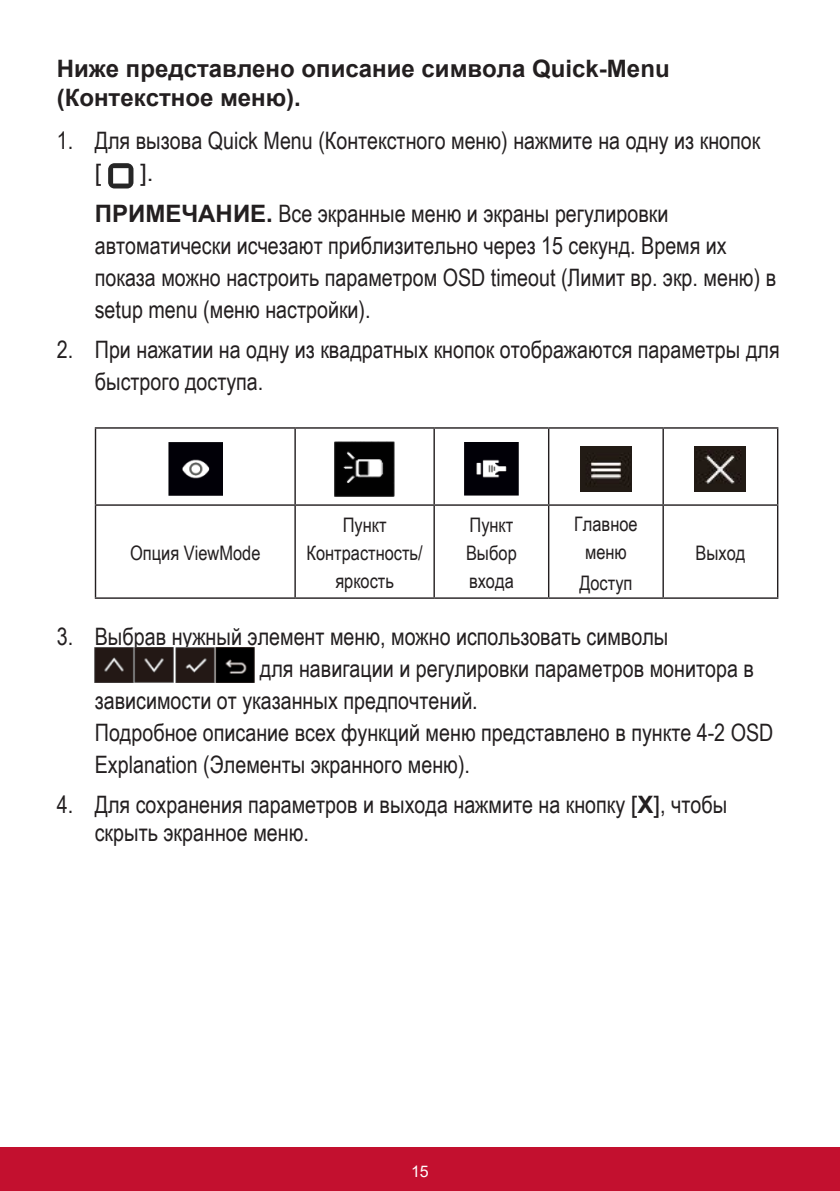
<style>
.page{position:relative;width:840px;height:1191px;background:#fff}
.page>*{position:absolute;margin:0;border:0;box-sizing:border-box;transform-origin:0 0}
.t1{font:24px/32px "Arial Narrow";color:#231f20}
.t2{font:700 24px/28.8px "Arial";color:#231f20}
.t3{font:24px "Arial";color:#231f20}
.t4{font:20px/28px "Arial Narrow";color:#231f20;text-align:center}
.t5{font:16px "Arial";color:#fff}
.s1{font-family:"Arial";font-weight:700}
.s2{font-family:"Arial"}
</style>
<div class="page">
<div style="left:0;top:1147px;width:839px;height:44px;background:#c3102f"></div>
<svg style="left:108px;top:163px;width:25px;height:25px"></svg>
<hr style="left:95px;top:427px;width:200px;height:2px;background:#231f20">
<hr style="left:95px;top:429px;width:1px;height:75px;background:#231f20">
<hr style="left:295px;top:427px;width:139px;height:2px;background:#231f20">
<hr style="left:294px;top:429px;width:2px;height:75px;background:#231f20">
<hr style="left:434px;top:427px;width:114px;height:2px;background:#231f20">
<hr style="left:433px;top:429px;width:1px;height:75px;background:#231f20">
<hr style="left:548px;top:427px;width:114px;height:2px;background:#231f20">
<hr style="left:547px;top:429px;width:2px;height:75px;background:#231f20">
<hr style="left:662px;top:427px;width:116px;height:2px;background:#231f20">
<hr style="left:662px;top:429px;width:1px;height:75px;background:#231f20">
<hr style="left:776px;top:429px;width:2px;height:75px;background:#231f20">
<hr style="left:95px;top:504px;width:200px;height:2px;background:#231f20">
<hr style="left:95px;top:506px;width:1px;height:91px;background:#231f20">
<hr style="left:295px;top:504px;width:139px;height:2px;background:#231f20">
<hr style="left:294px;top:506px;width:2px;height:91px;background:#231f20">
<hr style="left:434px;top:504px;width:114px;height:2px;background:#231f20">
<hr style="left:433px;top:506px;width:1px;height:91px;background:#231f20">
<hr style="left:548px;top:504px;width:114px;height:2px;background:#231f20">
<hr style="left:547px;top:506px;width:2px;height:91px;background:#231f20">
<hr style="left:662px;top:504px;width:116px;height:2px;background:#231f20">
<hr style="left:662px;top:506px;width:1px;height:91px;background:#231f20">
<hr style="left:776px;top:506px;width:2px;height:91px;background:#231f20">
<hr style="left:95px;top:597px;width:200px;height:2px;background:#231f20">
<hr style="left:295px;top:597px;width:139px;height:2px;background:#231f20">
<hr style="left:434px;top:597px;width:114px;height:2px;background:#231f20">
<hr style="left:548px;top:597px;width:114px;height:2px;background:#231f20">
<hr style="left:662px;top:597px;width:116px;height:2px;background:#231f20">
<img style="left:168px;top:442px;width:54px;height:54px">
<img style="left:334px;top:441px;width:60px;height:55px">
<img style="left:464px;top:442px;width:54px;height:54px">
<img style="left:580px;top:446px;width:51px;height:45px">
<img style="left:694px;top:446px;width:51px;height:45px">
<img style="left:95px;top:647px;width:38px;height:35px">
<img style="left:135px;top:647px;width:79px;height:35px">
<img style="left:216px;top:647px;width:38px;height:35px">
<p class="t2" style="left:57px;top:55px;width:614px">Ниже представлено описание символа Quick-Menu (Контекстное меню).</p>
<p class="t1" style="left:57px;top:124px;width:704px">1. Для вызова Quick Menu (Контекстного меню) нажмите на одну из кнопок</p>
<p class="t3" style="left:95px;top:156px;width:8px">[</p>
<p class="t3" style="left:140px;top:156px;width:15px">].</p>
<p class="t1" style="left:95px;top:196px;width:682px"><span class="s1">ПРИМЕЧАНИЕ.</span> Все экранные меню и экраны регулировки автоматически исчезают приблизительно через 15 секунд. Время их показа можно настроить параметром OSD timeout (Лимит вр. экр. меню) в setup menu (меню настройки).</p>
<p class="t1" style="left:95px;top:332px;width:686px;text-indent:-38px">2. При нажатии на одну из квадратных кнопок отображаются параметры для быстрого доступа.</p>
<p class="t4" style="left:130px;top:538px;width:132px">Опция ViewMode</p>
<p class="t4" style="left:306px;top:510px;width:118px">Пункт<br>Контрастность/ яркость</p>
<p class="t4" style="left:466px;top:510px;width:52px;text-align:left">Пункт<br>Выбор входа</p>
<p class="t4" style="left:574px;top:509px;width:65px">Главное меню</p>
<p class="t4" style="left:579px;top:568px;width:55px">Доступ</p>
<p class="t4" style="left:695px;top:538px;width:52px">Выход</p>
<p class="t1" style="left:57px;top:619px;width:613px">3. Выбрав нужный элемент меню, можно использовать символы</p>
<p class="t1" style="left:260px;top:651px;width:495px">для навигации и регулировки параметров монитора в</p>
<p class="t1" style="left:95px;top:683px;width:384px">зависимости от указанных предпочтений.</p>
<p class="t1" style="left:95px;top:715px;width:679px">Подробное описание всех функций меню представлено в пункте 4-2 OSD</p>
<p class="t1" style="left:95px;top:747px;width:376px">Explanation (Элементы экранного меню).</p>
<p class="t1" style="left:95px;top:789px;width:633px;line-height:28.8px;text-indent:-38px">4. Для сохранения параметров и выхода нажмите на кнопку <span class="s2">[</span><span class="s1">X</span><span class="s2">]</span>, чтобы скрыть экранное меню.</p>
<p class="t5" style="left:411px;top:1165px;width:19px">15</p>
</div>
